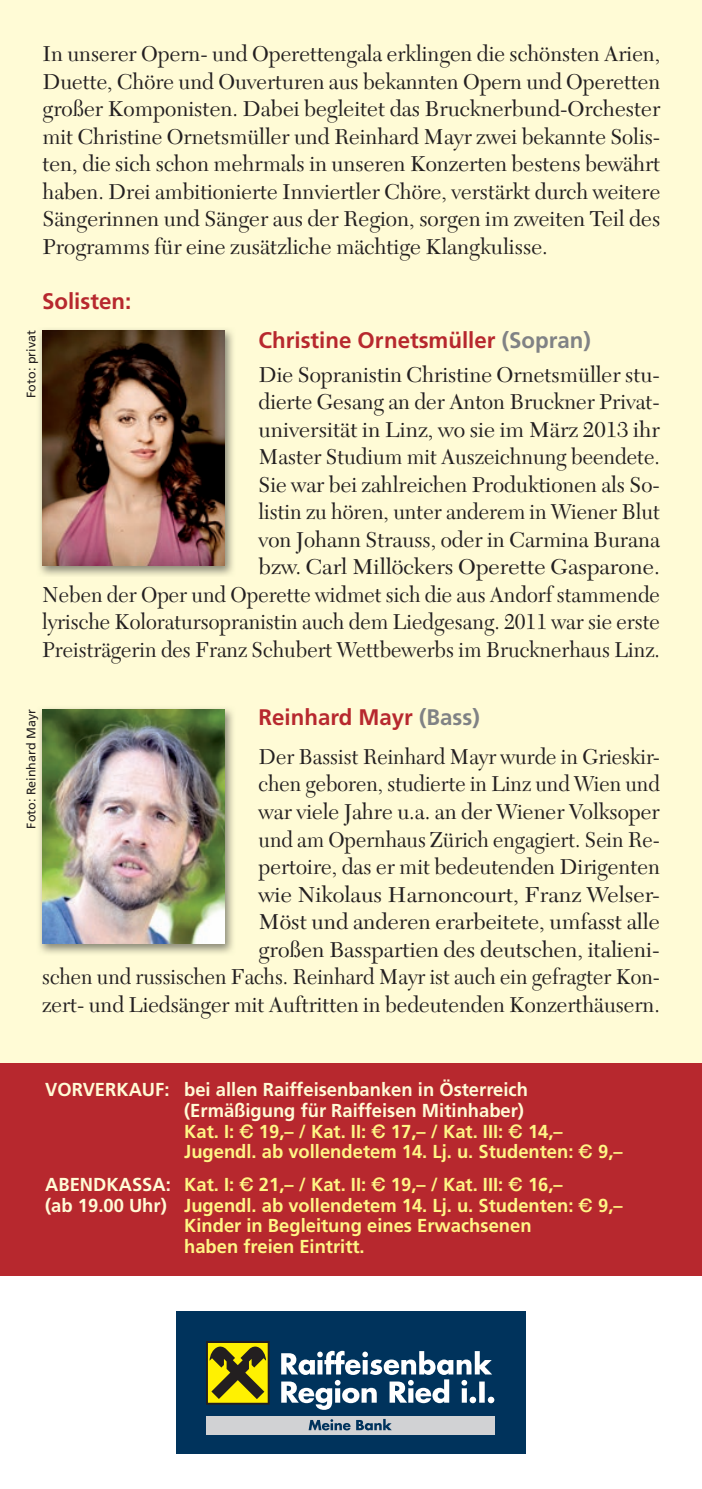
<style>
.page{position:relative;width:702px;height:1489px;background:#fff}
.page>*{position:absolute;margin:0;border:0;box-sizing:border-box;transform-origin:0 0}
.t1{font:22.5px/27.5px "New Caledonia";color:#231f20;text-align:justify}
.t2{font:22.5px/27.5px "New Caledonia";color:#231f20;text-align:right;scale:.95 1}
.t3{font:700 22.5px "Frutiger";color:#b7282e}
.t4{font:700 18.75px/20.8px "Frutiger";color:#fffbd6}
.t5{font:700 18.75px "Frutiger";color:#fff685}
.t6{font:12.25px "Frutiger";color:#231f20}
.s1{color:#808285}
.s2{color:#fff685}
.s3{font-family:"Euro Sans EF One";font-weight:400;color:#fff685}
.s4{color:#fffbd6}
.s5{font-family:"Euro Sans EF One";font-weight:400}
</style>
<div class="page">
<div style="left:0;top:0;width:702px;height:1240px;background:#fffbd6"></div>
<div style="left:0;top:1063px;width:702px;height:213px;background:#b7282e"></div>
<div style="left:176px;top:1310px;width:350px;height:143px;background:#00335c"></div>
<div style="left:206px;top:1415px;width:288px;height:19px;background:#d1d2d4"></div>
<svg style="left:281px;top:1350px;width:213px;height:59px"></svg>
<div style="left:206px;top:1340px;width:63px;height:64px;background:linear-gradient(to right,#cabe08,#cabe08)"></div>
<div style="left:208px;top:1342px;width:60px;height:60px;background:#fff101"></div>
<svg style="left:209px;top:1346px;width:57px;height:52px"></svg>
<svg style="left:308px;top:1418px;width:84px;height:12px"></svg>
<img style="left:39px;top:708px;width:194px;height:246px">
<img style="left:42px;top:709px;width:183px;height:234px">
<img style="left:39px;top:329px;width:194px;height:247px">
<img style="left:42px;top:330px;width:183px;height:235px">
<p class="t1" style="left:43px;top:41px;width:619px">In unserer Opern- und Operettengala erklingen die schönsten Arien, Duette, Chöre und Ouverturen aus bekannten Opern und Operetten großer Komponisten. Dabei begleitet das Brucknerbund-Orchester mit Christine Ornetsmüller und Reinhard Mayr zwei bekannte Solis&shy;ten, die sich schon mehrmals in unseren Konzerten bestens bewährt haben. Drei ambitionierte Innviertler Chöre, verstärkt durch weitere Sängerinnen und Sänger aus der Region, sorgen im zweiten Teil des Programms für eine zusätzliche mächtige Klangkulisse.</p>
<p class="t3" style="left:42px;top:288px;width:91px">Solisten:</p>
<p class="t6" style="left:24px;top:398px;width:69px;rotate:-90deg">Foto: privat</p>
<p class="t3" style="left:258px;top:327px;width:334px">Christine Ornetsmüller <span class="s1">(Sopran)</span></p>
<p class="t1" style="left:42px;top:361px;width:619px;text-align:right">Die Sopranistin Christine Ornetsmüller stu-<br>dierte Gesang an der Anton Bruckner Privat-<br>universität in Linz, wo sie im März 2013 ihr<br>Master Studium mit Auszeichnung beendete.<br>Sie war bei zahlreichen Produktionen als So-<br>listin zu hören, unter anderem in Wiener Blut<br>von Johann Strauss, oder in Carmina Burana<br>bzw. Carl Millöckers Operette Gasparone.<br>Neben der Oper und Operette widmet sich die aus Andorf stammende lyrische Koloratursopranistin auch dem Liedgesang. 2011 war sie erste Preisträgerin des Franz Schubert Wettbewerbs im Brucknerhaus Linz.</p>
<p class="t3" style="left:258px;top:703px;width:223px">Reinhard Mayr <span class="s1">(Bass)</span></p>
<p class="t2" style="left:42px;top:743px;width:651px">Der Bassist Reinhard Mayr wurde in Grieskir-<br>chen geboren, studierte in Linz und Wien und<br>war viele Jahre u.a. an der Wiener Volksoper<br>und am Opernhaus Zürich engagiert. Sein Re-<br>pertoire, das er mit bedeutenden Dirigenten<br>wie Nikolaus Harnoncourt, Franz Welser-<br>Möst und anderen erarbeitete, umfasst alle<br>großen Basspartien des deutschen, italieni-<br>schen und russischen Fachs. Reinhard Mayr ist auch ein gefragter Kon&shy;zert- und Liedsänger mit Auftritten in bedeutenden Konzerthäusern.</p>
<p class="t6" style="left:24px;top:828px;width:121px;rotate:-90deg">Foto: Reinhard Mayr</p>
<p class="t4" style="left:184px;top:1078px;width:440px;text-indent:-139px">VORVERKAUF: bei allen Raiffeisenbanken in Österreich (Ermäßigung für Raiffeisen Mitinhaber)<br><span class="s2">Kat. I:</span> <span class="s3">E</span> <span class="s2">19,– / Kat. II:</span> <span class="s3">E</span> <span class="s2">17,– / Kat. III:</span> <span class="s3">E</span> <span class="s2">14,– Jugendl. ab vollendetem 14. Lj. u. Studenten:</span> <span class="s3">E</span> <span class="s2">9,–</span></p>
<p class="t5" style="left:45px;top:1173px;width:519px"><span class="s4">ABENDKASSA:</span> Kat. I: <span class="s5">E</span> 21,– / Kat. II: <span class="s5">E</span> 19,– / Kat. III: <span class="s5">E</span> 16,–</p>
<p class="t5" style="left:45px;top:1193px;width:579px"><span class="s4">(ab 19.00 Uhr)</span> Jugendl. ab vollendetem 14. Lj. u. Studenten: <span class="s5">E</span> 9,–</p>
<p class="t5" style="left:184px;top:1214px;width:349px">Kinder in Begleitung eines Erwachsenen</p>
<p class="t5" style="left:184px;top:1235px;width:182px">haben freien Eintritt.</p>
</div>
